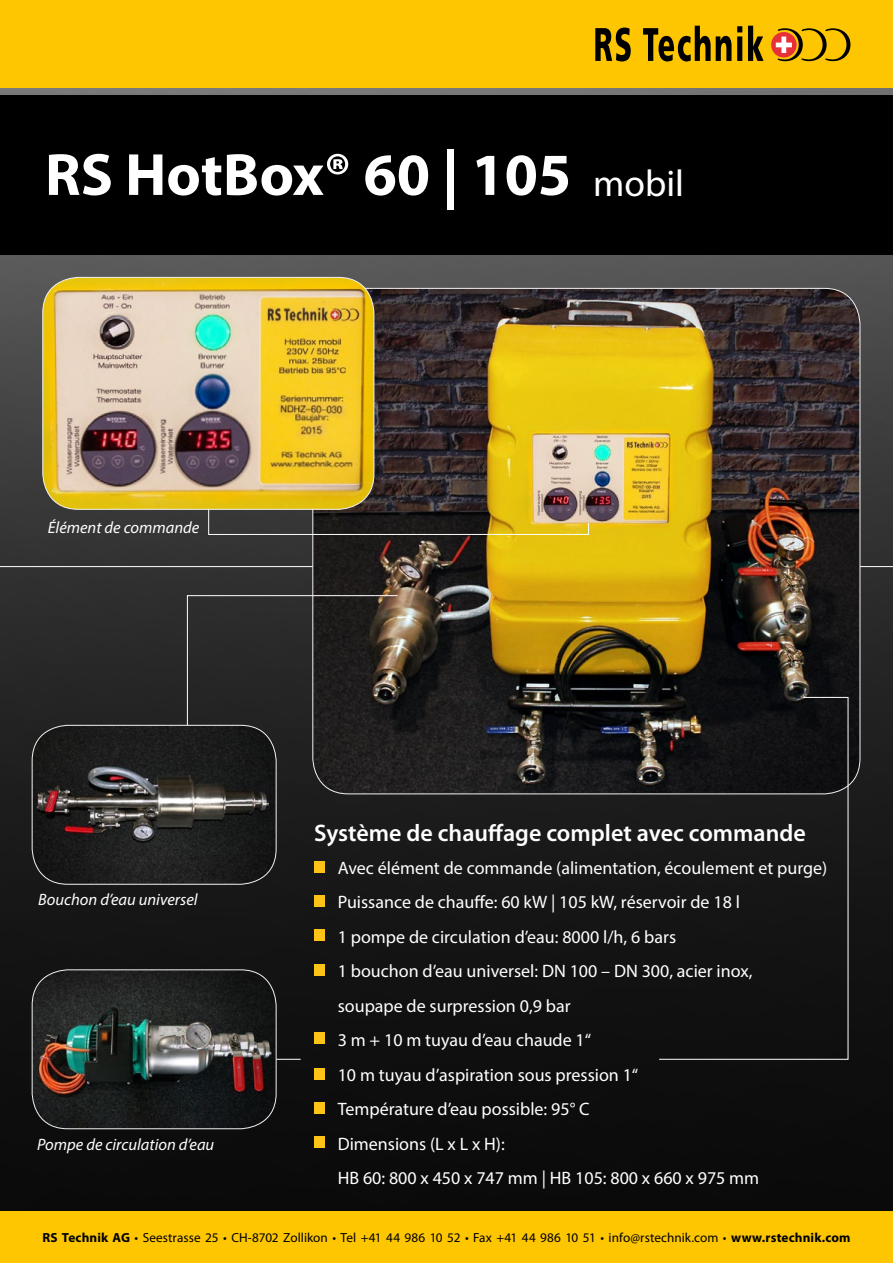
<style>
.page{position:relative;width:893px;height:1263px;background:#fff}
.page>*{position:absolute;margin:0;border:0;box-sizing:border-box;transform-origin:0 0}
.t1{font:700 60px "Myriad Pro";color:#fff}
.t2{font:600 24px "Myriad Pro";color:#fff}
.t3{font:18px/34.5px "Myriad Pro";color:#fff}
.t4{font:italic 16.5px "Myriad Pro";color:#fff}
.t5{font:13.2px "Myriad Pro";color:#000}
.s1{font-weight:400;font-size:37.5px}
.s2{font-weight:700}
</style>
<div class="page">
<img style="left:0;top:87px;width:893px;height:1125px">
<div style="left:0;top:0;width:893px;height:87px;background:#fdc600"></div>
<div style="left:0;top:96px;width:893px;height:159px;background:#000"></div>
<div style="left:0;top:1212px;width:893px;height:51px;background:#fdc600"></div>
<svg style="left:595px;top:26px;width:255px;height:35px"></svg>
<hr style="left:0;top:566px;width:893px;height:1px;background:#fff">
<img style="left:313px;top:288px;width:547px;height:506px">
<img style="left:43px;top:277px;width:331px;height:232px">
<div style="left:43px;top:277px;width:331px;height:233px;border:1px solid #f2f2f2;border-radius:36px"></div>
<img style="left:32px;top:725px;width:244px;height:159px">
<div style="left:32px;top:725px;width:244px;height:159px;border:1px solid #f2f2f2;border-radius:36px"></div>
<img style="left:32px;top:970px;width:244px;height:159px">
<div style="left:32px;top:969px;width:244px;height:160px;border:1px solid #f2f2f2;border-radius:36px"></div>
<svg style="left:208px;top:509px;width:381px;height:26px;background:#5b5234"></svg>
<svg style="left:187px;top:595px;width:211px;height:131px;background:#2e2c2a"></svg>
<svg style="left:658px;top:697px;width:191px;height:363px;background:#171717"></svg>
<svg style="left:276px;top:1059px;width:25px;height:1px"></svg>
<div style="left:314px;top:861px;width:10px;height:12px;background:#fcc416"></div>
<div style="left:314px;top:929px;width:10px;height:12px;background:#fcc416"></div>
<div style="left:314px;top:895px;width:10px;height:12px;background:#fcc416"></div>
<div style="left:314px;top:963px;width:10px;height:12px;background:#fcc416"></div>
<div style="left:314px;top:1068px;width:10px;height:12px;background:#fcc416"></div>
<div style="left:314px;top:1101px;width:10px;height:12px;background:#fcc416"></div>
<div style="left:314px;top:1135px;width:10px;height:12px;background:#fcc416"></div>
<div style="left:314px;top:1032px;width:10px;height:12px;background:#fcc416"></div>
<h1 class="t1" style="left:45px;top:136px;width:640px">RS HotBox® 60 | 105 <span class="s1">mobil</span></h1>
<p class="t4" style="left:48px;top:518px;width:153px">Élément de commande</p>
<p class="t4" style="left:38px;top:890px;width:161px">Bouchon d’eau universel</p>
<p class="t4" style="left:37px;top:1134px;width:179px">Pompe de circulation d’eau</p>
<h2 class="t2" style="left:314px;top:817px;width:493px">Système de chauffage complet avec commande</h2>
<p class="t3" style="left:338px;top:850px;width:491px">Avec élément de commande (alimentation, écoulement et purge)<br>Puissance de chauffe: 60 kW | 105 kW, réservoir de 18 l<br>1 pompe de circulation d’eau: 8000 l/h, 6 bars<br>1 bouchon d’eau universel: DN 100 – DN 300, acier inox,<br>soupape de surpression 0,9 bar<br>3 m + 10 m tuyau d’eau chaude 1“<br>10 m tuyau d’aspiration sous pression 1“<br>Température d’eau possible: 95° C<br>Dimensions (L x L x H):<br>HB 60: 800 x 450 x 747 mm | HB 105: 800 x 660 x 975 mm</p>
<p class="t5" style="left:43px;top:1230px;width:809px"><span class="s2">RS Technik AG</span> • Seestrasse 25 • CH-8702 Zollikon • Tel +41 44 986 10 52 • Fax +41 44 986 10 51 • info@rstechnik.com • <span class="s2">www.rstechnik.com</span></p>
</div>
